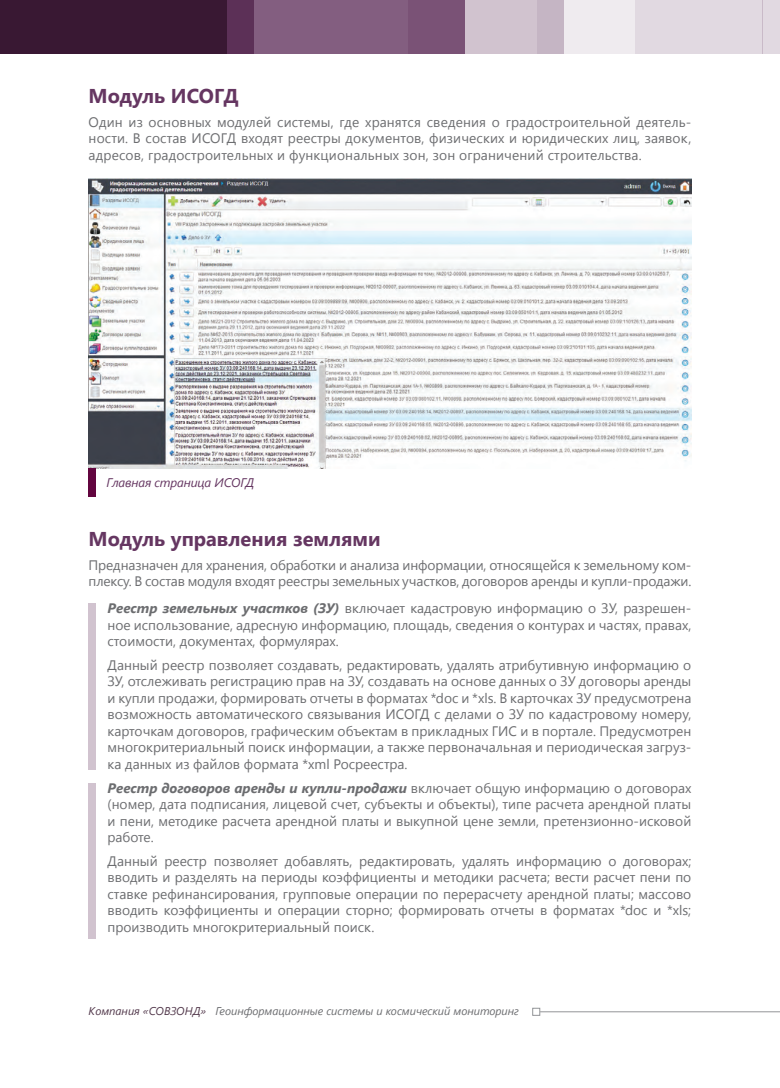
<style>
.page{position:relative;width:780px;height:1088px;background:#fff}
.page>*{position:absolute;margin:0;border:0;box-sizing:border-box;transform-origin:0 0}
.основной_текст{font:700 20px "Segoe UI";color:#653661}
.основной_текст-2{font:13.75px/16.5px "Segoe UI";color:#6c6d70;text-align:justify}
.Подпись_к_рисункам{font:italic 12.5px "Segoe UI";letter-spacing:-.01em;color:#653661}
.t1{font:italic 11.25px "Segoe UI";color:#6c6d70}
.s1{font-weight:700;font-style:italic}
.s2{color:#53394c}
</style>
<div class="page">
<div style="left:532px;top:1008px;width:8px;height:7px;border:1px solid #939598"></div>
<hr style="left:540px;top:1011px;width:240px;height:1px;background:#939598">
<div style="left:537px;top:0;width:225px;height:53px;background:#efebef"></div>
<div style="left:634px;top:0;width:128px;height:53px;background:#e1d9e1"></div>
<div style="left:762px;top:0;width:18px;height:53px;background:#e1d9e1"></div>
<div style="left:0;top:0;width:254px;height:53px;background:#391833"></div>
<svg style="left:227px;top:0;width:181px;height:53px;background:#7d5779"></svg>
<svg style="left:408px;top:0;width:156px;height:53px;background:#ae96ac"></svg>
<img style="left:89px;top:178px;width:602px;height:291px">
<div style="left:89px;top:469px;width:7px;height:28px;background:#62053f"></div>
<div style="left:89px;top:603px;width:7px;height:167px;background:#d1c3cf"></div>
<div style="left:89px;top:783px;width:7px;height:156px;background:#d1c3cf"></div>
<p class="основной_текст" style="left:89px;top:82px;width:152px">Модуль ИСОГД</p>
<p class="основной_текст-2" style="left:89px;top:113px;width:604px">Один из основных модулей системы, где хранятся сведения о градостроительной деятель&shy;ности. В состав ИСОГД входят реестры документов, физических и юридических лиц, заявок, адресов, градостроительных и функциональных зон, зон ограничений строительства.</p>
<p class="Подпись_к_рисункам" style="left:106px;top:474px;width:149px">Главная страница ИСОГД</p>
<p class="основной_текст" style="left:89px;top:525px;width:293px">Модуль управления землями</p>
<p class="основной_текст-2" style="left:89px;top:556px;width:604px">Предназначен для хранения, обработки и анализа информации, относящейся к земельному ком&shy;плексу. В состав модуля входят реестры земельных участков, договоров аренды и купли-продажи.</p>
<p class="основной_текст-2" style="left:107px;top:600px;width:585px"><span class="s1">Реестр земельных участков (ЗУ)</span> включает кадастровую информацию о ЗУ, разрешен&shy;ное использование, адресную информацию, площадь, сведения о контурах и частях, правах, стоимости, документах, формулярах.</p>
<p class="основной_текст-2" style="left:107px;top:656px;width:585px">Данный реестр позволяет создавать, редактировать, удалять атрибутивную информацию о ЗУ, отслеживать регистрацию прав на ЗУ, создавать на основе данных о ЗУ договоры аренды и купли продажи, формировать отчеты в форматах *doc и *xls. В карточках ЗУ предусмотрена возможность автоматического связывания ИСОГД с делами о ЗУ по кадастровому номеру, карточкам договоров, графическим объектам в прикладных ГИС и в портале. Предусмотрен многокритериальный поиск информации, а также первоначальная и периодическая загруз&shy;ка данных из файлов формата *xml Росреестра.</p>
<p class="основной_текст-2" style="left:107px;top:779px;width:585px"><span class="s1">Реестр договоров аренды и купли-продажи</span> включает общую информацию о договорах (номер, дата подписания, лицевой счет, субъекты и объекты), типе расчета арендной платы и пени, методике расчета арендной платы и выкупной цене земли, претензионно-исковой работе.</p>
<p class="основной_текст-2" style="left:107px;top:852px;width:585px">Данный реестр позволяет добавлять, редактировать, удалять информацию о договорах; вводить и разделять на периоды коэффициенты и методики расчета; вести расчет пени по ставке рефинансирования, групповые операции по перерасчету арендной платы; массово вводить коэффициенты и операции сторно; формировать отчеты в форматах *doc и *xls; производить многокритериальный поиск.</p>
<p class="t1" style="left:89px;top:1003px;width:432px"><span class="s2">Компания «СОВЗОНД»</span> Геоинформационные сиcтемы и космический мониторинг</p>
</div>
